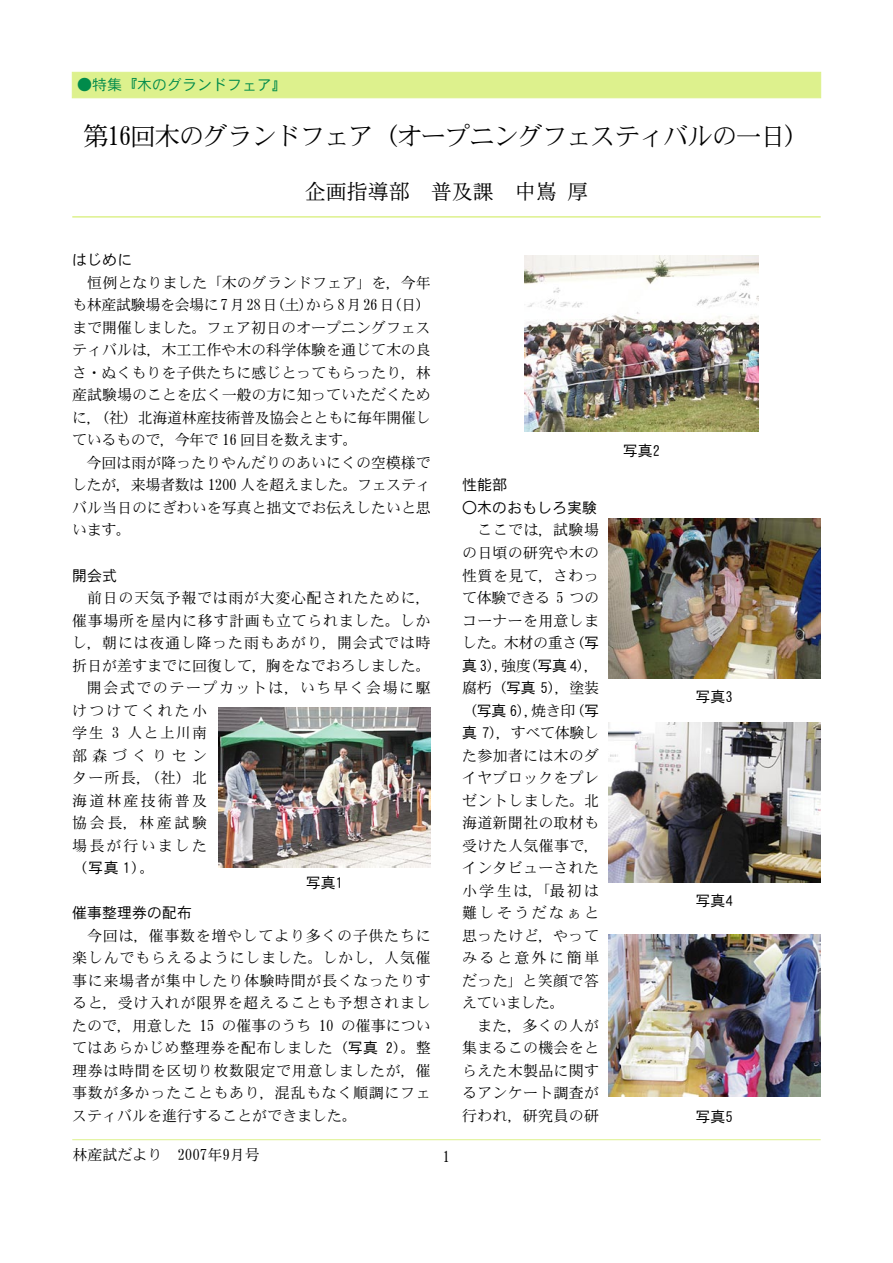
<style>
.page{position:relative;width:893px;height:1263px;background:#fff}
.page>*{position:absolute;margin:0;border:0;box-sizing:border-box;transform-origin:0 0}
.t1{font:25.5px "DFHS Mincho W3 WIN RKSJ H";letter-spacing:-.05em;color:#000}
.t2{font:21px "DFHS Mincho W3 WIN RKSJ H";color:#000}
.t3{font:15px/22.5px "DFHS Mincho W3 WIN RKSJ H";letter-spacing:.015em;color:#000;text-align:justify}
.t4{font:15px "DFHS Mincho W3 WIN RKSJ H";letter-spacing:.045em;color:#000}
.t5{font:15px "DFHS Gothic W3 WIN RKSJ H";color:#000}
.t6{font:15px "DFHS Mincho W3 WIN RKSJ H";letter-spacing:.14em;color:#000}
.t7{font:15px "DFHS Mincho W3 WIN RKSJ H";letter-spacing:.05em;color:#000}
.t8{font:15px "DFHS Mincho W3 WIN RKSJ H";letter-spacing:.1em;color:#000}
.t9{font:15px "DFHS Gothic W3 WIN RKSJ H";color:#018b4b}
.t10{font:15px "DFHS Mincho W3 WIN RKSJ H";letter-spacing:.33em;color:#000}
.s1{font-family:"DFHS Gothic W3 WIN RKSJ H"}
</style>
<div class="page">
<img style="left:218px;top:708px;width:213px;height:159px">
<img style="left:524px;top:256px;width:234px;height:175px">
<img style="left:608px;top:519px;width:213px;height:159px">
<img style="left:608px;top:723px;width:213px;height:159px">
<img style="left:608px;top:934px;width:213px;height:163px">
<div style="left:72px;top:72px;width:749px;height:26px;background:#ddf18d"></div>
<svg style="left:72px;top:216px;width:749px;height:2px"></svg>
<svg style="left:72px;top:1139px;width:749px;height:2px"></svg>
<p class="t9" style="left:77px;top:77px;width:211px">●特集『木のグランドフェア』</p>
<h1 class="t1" style="left:83px;top:123px;width:728px">第16回木のグランドフェア（オープニングフェスティバルの一日）</h1>
<h2 class="t2" style="left:305px;top:181px;width:285px">企画指導部　普及課　中嶌 厚</h2>
<p class="t5" style="left:72px;top:253px;width:62px">はじめに</p>
<p class="t3" style="left:72px;top:271px;width:360px;text-indent:15px">恒例となりました「木のグランドフェア」を，今年も林産試験場を会場に 7月 28日（土）から 8月 26日（日）まで開催しました。フェア初日のオープニングフェスティバルは，木工工作や木の科学体験を通じて木の良さ・ぬくもりを子供たちに感じとってもらったり，林産試験場のことを広く一般の方に知っていただくために，（社）北海道林産技術普及協会とともに毎年開催しているもので，今年で 16 回目を数えます。</p>
<p class="t3" style="left:72px;top:451px;width:360px;text-indent:14px">今回は雨が降ったりやんだりのあいにくの空模様でしたが，来場者数は 1200 人を超えました。フェスティバル当日のにぎわいを写真と拙文でお伝えしたいと思います。</p>
<p class="t5" style="left:72px;top:568px;width:47px">開会式</p>
<p class="t4" style="left:72px;top:590px;width:360px">　前日の天気予報では雨が大変心配されたために，</p>
<p class="t4" style="left:72px;top:613px;width:360px">催事場所を屋内に移す計画も立てられました。しか</p>
<p class="t7" style="left:72px;top:635px;width:360px">し，朝には夜通し降った雨もあがり，開会式では時</p>
<p class="t3" style="left:72px;top:654px;width:360px">折日が差すまでに回復して，胸をなでおろしました。</p>
<p class="t8" style="left:87px;top:680px;width:345px">開会式でのテープカットは，いち早く会場に駆</p>
<p class="t6" style="left:72px;top:703px;width:136px">けつけてくれた小</p>
<p class="t3" style="left:72px;top:721px;width:136px">学生 3 人と上川南</p>
<p class="t10" style="left:72px;top:748px;width:136px">部森づくりセン</p>
<p class="t3" style="left:72px;top:766px;width:136px">ター所長，（社）北</p>
<p class="t6" style="left:72px;top:793px;width:136px">海道林産技術普及</p>
<p class="t3" style="left:72px;top:811px;width:136px">協会長，林産試験</p>
<p class="t6" style="left:72px;top:838px;width:136px">場長が行いました</p>
<p class="t3" style="left:72px;top:856px;width:84px">（<span class="s1">写真 1</span>）。</p>
<p class="t5" style="left:72px;top:905px;width:122px">催事整理券の配布</p>
<p class="t3" style="left:72px;top:924px;width:360px">　今回は，催事数を増やしてより多くの子供たちに楽しんでもらえるようにしました。しかし，人気催事に来場者が集中したり体験時間が長くなったりすると，受け入れが限界を超えることも予想されましたので，用意した 15 の催事のうち 10 の催事についてはあらかじめ整理券を配布しました（<span class="s1">写真 2</span>）。整理券は時間を区切り枚数限定で用意しましたが，催事数が多かったこともあり，混乱もなく順調にフェスティバルを進行することができました。</p>
<p class="t5" style="left:306px;top:875px;width:39px">写真1</p>
<p class="t3" style="left:72px;top:1144px;width:189px">林産試だより　2007年9月号</p>
<p class="t3" style="left:443px;top:1145px;width:9px">1</p>
<p class="t5" style="left:462px;top:478px;width:46px">性能部</p>
<p class="t5" style="left:462px;top:500px;width:136px">○木のおもしろ実験</p>
<p class="t3" style="left:462px;top:519px;width:138px;text-align:left;text-indent:15px">ここでは，試験場の日頃の研究や木の性質を見て，さわって体験できる 5 つのコーナーを用意しました。木材の重さ（<span class="s1">写真 3</span>），強度（<span class="s1">写真 4</span>），腐朽（<span class="s1">写真 5</span>），塗装（<span class="s1">写真 6</span>），焼き印（<span class="s1">写真 7</span>），すべて体験した参加者には木のダイヤブロックをプレゼントしました。北海道新聞社の取材も受けた人気催事で，インタビューされた小学生は，「最初は難しそうだなぁと思ったけど，やってみると意外に簡単だった」と笑顔で答えていました。<br>　また，多くの人が集まるこの機会をとらえた木製品に関するアンケート調査が行われ，研究員の研</p>
<p class="t5" style="left:623px;top:443px;width:39px">写真2</p>
<p class="t5" style="left:696px;top:689px;width:39px">写真3</p>
<p class="t5" style="left:696px;top:893px;width:39px">写真4</p>
<p class="t5" style="left:696px;top:1109px;width:39px">写真5</p>
</div>
